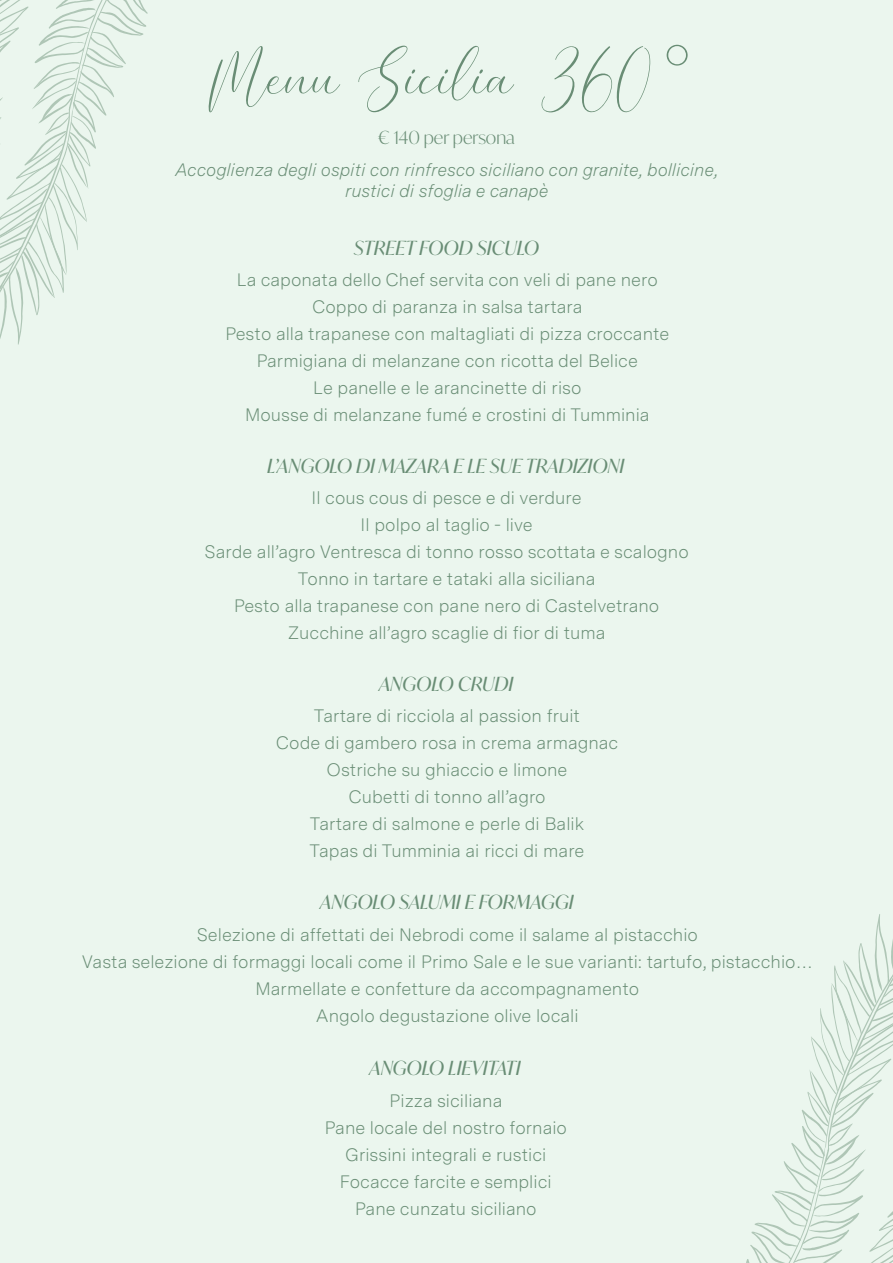
<style>
.page{position:relative;width:893px;height:1263px;background:#ebf6ee}
.page>*{position:absolute;margin:0;border:0;box-sizing:border-box;transform-origin:0 0}
.t1{font:75px "Elegant DEMO";color:#698d75}
.t2{font:italic 19.5px "Ivy Mode";color:#698d75}
.t3{font:300 18px/27px "Messina Sans";color:#698d75;text-align:center}
.t4{font:italic 300 18px/21px "Messina Sans";color:#698d75;text-align:center}
.t5{font:300 18px "Ivy Mode";color:#698d75}
.s1{font-family:"Ivy Mode";font-style:italic}
</style>
<div class="page">
<svg style="left:0;top:0;width:148px;height:345px"></svg>
<svg style="left:746px;top:914px;width:147px;height:349px"></svg>
<h1 class="t1" style="left:209px;top:34px;width:477px">Menu Sicilia 360<span class="s1">°</span></h1>
<p class="t5" style="left:378px;top:126px;width:139px">€ 140 per persona</p>
<p class="t4" style="left:175px;top:158px;width:544px">Accoglienza degli ospiti con rinfresco siciliano con granite, bollicine, rustici di sfoglia e canapè</p>
<p class="t2" style="left:354px;top:235px;width:187px">STREET FOOD SICULO</p>
<p class="t3" style="left:225px;top:265px;width:446px">La caponata dello Chef servita con veli di pane nero Coppo di paranza in salsa tartara<br>Pesto alla trapanese con maltagliati di pizza croccante Parmigiana di melanzane con ricotta del Belice<br>Le panelle e le arancinette di riso<br>Mousse di melanzane fumé e crostini di Tumminia</p>
<p class="t2" style="left:267px;top:453px;width:359px">L’ANGOLO DI MAZARA E LE SUE TRADIZIONI</p>
<p class="t3" style="left:205px;top:484px;width:486px">Il cous cous di pesce e di verdure<br>Il polpo al taglio - live<br>Sarde all’agro Ventresca di tonno rosso scottata e scalogno Tonno in tartare e tataki alla siciliana<br>Pesto alla trapanese con pane nero di Castelvetrano Zucchine all’agro scaglie di fior di tuma</p>
<p class="t2" style="left:379px;top:671px;width:136px">ANGOLO CRUDI</p>
<p class="t3" style="left:276px;top:702px;width:344px">Tartare di ricciola al passion fruit<br>Code di gambero rosa in crema armagnac<br>Ostriche su ghiaccio e limone<br>Cubetti di tonno all’agro<br>Tartare di salmone e perle di Balik<br>Tapas di Tumminia ai ricci di mare</p>
<p class="t2" style="left:320px;top:889px;width:255px">ANGOLO SALUMI E FORMAGGI</p>
<p class="t3" style="left:82px;top:921px;width:732px">Selezione di affettati dei Nebrodi come il salame al pistacchio<br>Vasta selezione di formaggi locali come il Primo Sale e le sue varianti: tartufo, pistacchio… Marmellate e confetture da accompagnamento<br>Angolo degustazione olive locali</p>
<p class="t2" style="left:369px;top:1054px;width:153px">ANGOLO LIEVITATI</p>
<p class="t3" style="left:325px;top:1086px;width:244px">Pizza siciliana<br>Pane locale del nostro fornaio<br>Grissini integrali e rustici<br>Focacce farcite e semplici<br>Pane cunzatu siciliano</p>
</div>
